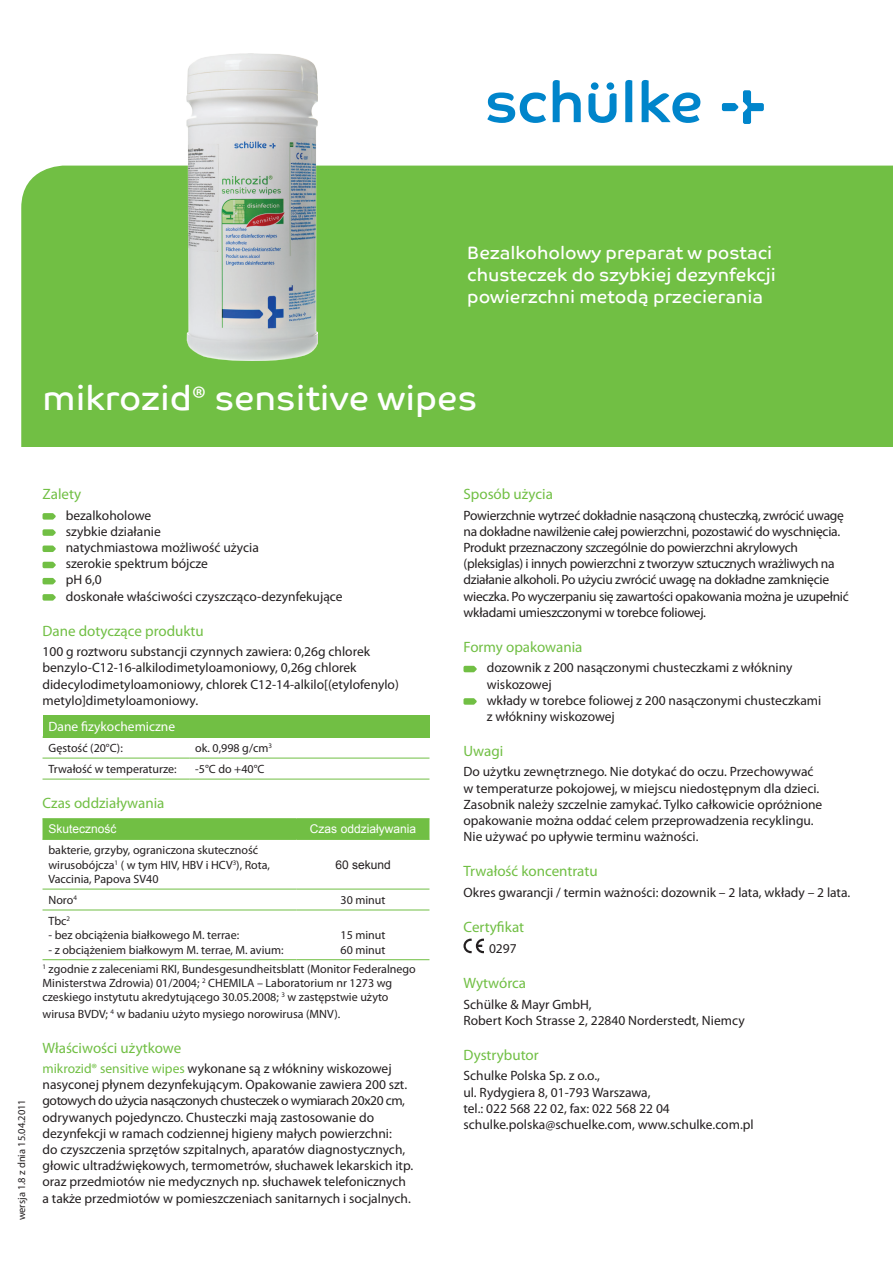
<style>
.page{position:relative;width:893px;height:1263px;background:#fff}
.page>*{position:absolute;margin:0;border:0;box-sizing:border-box;transform-origin:0 0}
.t1{font:34.5px "Co Text";color:#fff}
.t2{font:18px/21.6px "Co Text";color:#fff}
.t3{font:15px "Myriad Pro";color:#71bf44}
.t4{font:13.5px/16.2px "Myriad Pro";color:#231f20}
.t5{font:13.5px/16.2px "Myriad Pro";letter-spacing:-.02em;color:#231f20}
.t6{font:13.5px "Myriad Pro";color:#fff}
.t7{font:12px/14.4px "Myriad Pro";color:#231f20}
.t8{font:12px "Arial";color:#fff}
.t9{font:12px "Arial";color:#231f20}
.t10{font:10.5px "Myriad Pro";color:#231f20}
.s1{font-family:"Myriad Pro"}
.s2{color:#71bf44}
</style>
<div class="page">
<div style="left:21px;top:166px;width:872px;height:281px;background:#71bf44"></div>
<svg style="left:588px;top:82px;width:29px;height:41px"></svg>
<svg style="left:487px;top:92px;width:59px;height:31px"></svg>
<svg style="left:553px;top:80px;width:28px;height:42px"></svg>
<svg style="left:625px;top:80px;width:7px;height:42px"></svg>
<svg style="left:642px;top:80px;width:58px;height:43px"></svg>
<svg style="left:722px;top:90px;width:42px;height:34px"></svg>
<svg style="left:43px;top:513px;width:13px;height:7px"></svg>
<svg style="left:43px;top:529px;width:13px;height:7px"></svg>
<svg style="left:43px;top:545px;width:13px;height:7px"></svg>
<svg style="left:43px;top:562px;width:13px;height:6px"></svg>
<svg style="left:43px;top:578px;width:13px;height:6px"></svg>
<svg style="left:43px;top:594px;width:13px;height:7px"></svg>
<div style="left:43px;top:715px;width:386px;height:22px;background:#71bf44"></div>
<hr style="left:43px;top:737px;width:146px;height:1px;background:#71bf44">
<hr style="left:189px;top:737px;width:240px;height:1px;background:#71bf44">
<hr style="left:43px;top:758px;width:146px;height:1px;background:#71bf44">
<hr style="left:189px;top:758px;width:240px;height:1px;background:#71bf44">
<hr style="left:43px;top:779px;width:146px;height:1px;background:#71bf44">
<hr style="left:189px;top:779px;width:240px;height:1px;background:#71bf44">
<div style="left:43px;top:819px;width:386px;height:20px;background:#71bf44"></div>
<hr style="left:43px;top:818px;width:254px;height:1px;background:#71bf44">
<hr style="left:297px;top:818px;width:132px;height:1px;background:#71bf44">
<hr style="left:43px;top:839px;width:254px;height:1px;background:#71bf44">
<hr style="left:297px;top:839px;width:132px;height:1px;background:#71bf44">
<hr style="left:43px;top:889px;width:254px;height:1px;background:#71bf44">
<hr style="left:297px;top:889px;width:132px;height:1px;background:#71bf44">
<hr style="left:43px;top:910px;width:254px;height:1px;background:#71bf44">
<hr style="left:297px;top:910px;width:132px;height:1px;background:#71bf44">
<hr style="left:43px;top:959px;width:254px;height:1px;background:#71bf44">
<hr style="left:297px;top:959px;width:132px;height:1px;background:#71bf44">
<svg style="left:463px;top:666px;width:14px;height:6px"></svg>
<svg style="left:463px;top:698px;width:14px;height:7px"></svg>
<svg style="left:463px;top:938px;width:21px;height:15px"></svg>
<img style="left:186px;top:53px;width:132px;height:308px">
<h2 class="t2" style="left:467px;top:242px;width:310px">Bezalkoholowy preparat w postaci chusteczek do szybkiej dezynfekcji powierzchni metodą przecierania</h2>
<h1 class="t1" style="left:43px;top:378px;width:436px">mikrozid<span class="s1">®</span> sensitive wipes</h1>
<p class="t10" style="left:16px;top:1220px;width:123px;rotate:-90deg">wersja 1.8 z dnia 15.04.2011</p>
<p class="t3" style="left:43px;top:486px;width:40px">Zalety</p>
<p class="t4" style="left:66px;top:507px;width:278px">bezalkoholowe<br>szybkie działanie<br>natychmiastowa możliwość użycia<br>szerokie spektrum bójcze<br>pH 6,0<br>doskonałe właściwości czyszcząco-dezynfekujące</p>
<p class="t3" style="left:43px;top:622px;width:163px">Dane dotyczące produktu</p>
<p class="t4" style="left:43px;top:644px;width:358px">100 g roztworu substancji czynnych zawiera: 0,26g chlorek benzylo-C12-16-alkilodimetyloamoniowy, 0,26g chlorek didecylodimetyloamoniowy, chlorek C12-14-alkilo[(etylofenylo) metylo]dimetyloamoniowy.</p>
<p class="t6" style="left:49px;top:719px;width:128px">Dane fizykochemiczne</p>
<p class="t7" style="left:49px;top:741px;width:76px">Gęstość (20°C):</p>
<p class="t7" style="left:195px;top:741px;width:78px">ok. 0,998 g/cm<sup>3</sup></p>
<p class="t7" style="left:49px;top:762px;width:130px">Trwałość w temperaturze:</p>
<p class="t7" style="left:195px;top:762px;width:71px">-5°C do +40°C</p>
<p class="t3" style="left:43px;top:795px;width:123px">Czas oddziaływania</p>
<p class="t8" style="left:48px;top:821px;width:70px">Skuteczność</p>
<p class="t8" style="left:310px;top:821px;width:108px">Czas oddziaływania</p>
<p class="t7" style="left:48px;top:843px;width:223px">bakterie, grzyby, ograniczona skuteczność wirusobójcza<sup>1</sup> ( w tym HIV, HBV i HCV<sup>3</sup>), Rota,<br>Vaccinia, Papova SV40</p>
<p class="t9" style="left:335px;top:856px;width:57px">60 sekund</p>
<p class="t7" style="left:48px;top:893px;width:30px">Noro<sup>4</sup></p>
<p class="t7" style="left:341px;top:893px;width:46px">30 minut</p>
<p class="t7" style="left:48px;top:914px;width:23px">Tbc<sup>2</sup></p>
<p class="t7" style="left:48px;top:928px;width:192px">- bez obciążenia białkowego M. terrae:</p>
<p class="t7" style="left:48px;top:943px;width:237px">- z obciążeniem białkowym M. terrae, M. avium:</p>
<p class="t7" style="left:341px;top:928px;width:46px">15 minut<br>60 minut</p>
<p class="t7" style="left:43px;top:961px;width:375px"><sup>1</sup> zgodnie z zaleceniami RKI, Bundesgesundheitsblatt (Monitor Federalnego<br>Ministerstwa Zdrowia) 01/2004; <sup>2</sup> CHEMILA – Laboratorium nr 1273 wg czeskiego instytutu akredytującego 30.05.2008; <sup>3</sup> w zastępstwie użyto</p>
<p class="t7" style="left:43px;top:1006px;width:299px">wirusa BVDV; <sup>4</sup> w badaniu użyto mysiego norowirusa (MNV).</p>
<p class="t3" style="left:43px;top:1039px;width:140px">Właściwości użytkowe</p>
<p class="t4" style="left:43px;top:1061px;width:372px"><span class="s2">mikrozid® sensitive wipes</span> wykonane są z włókniny wiskozowej nasyconej płynem dezynfekującym. Opakowanie zawiera 200 szt. gotowych do użycia nasączonych chusteczek o wymiarach 20x20 cm, odrywanych pojedynczo. Chusteczki mają zastosowanie do dezynfekcji w ramach codziennej higieny małych powierzchni:<br>do czyszczenia sprzętów szpitalnych, aparatów diagnostycznych, głowic ultradźwiękowych, termometrów, słuchawek lekarskich itp. oraz przedmiotów nie medycznych np. słuchawek telefonicznych a także przedmiotów w pomieszczeniach sanitarnych i socjalnych.</p>
<p class="t3" style="left:463px;top:486px;width:91px">Sposób użycia</p>
<p class="t5" style="left:463px;top:507px;width:387px">Powierzchnie wytrzeć dokładnie nasączoną chusteczką, zwrócić uwagę na dokładne nawilżenie całej powierzchni, pozostawić do wyschnięcia.<br>Produkt przeznaczony szczególnie do powierzchni akrylowych (pleksiglas) i innych powierzchni z tworzyw sztucznych wrażliwych na działanie alkoholi. Po użyciu zwrócić uwagę na dokładne zamknięcie wieczka. Po wyczerpaniu się zawartości opakowania można je uzupełnić wkładami umieszczonymi w torebce foliowej.</p>
<p class="t3" style="left:463px;top:639px;width:121px">Formy opakowania</p>
<p class="t4" style="left:487px;top:660px;width:336px">dozownik z 200 nasączonymi chusteczkami z włókniny wiskozowej<br>wkłady w torebce foliowej z 200 nasączonymi chusteczkami z włókniny wiskozowej</p>
<p class="t3" style="left:463px;top:743px;width:41px">Uwagi</p>
<p class="t4" style="left:463px;top:764px;width:360px">Do użytku zewnętrznego. Nie dotykać do oczu. Przechowywać w temperaturze pokojowej, w miejscu niedostępnym dla dzieci.<br>Zasobnik należy szczelnie zamykać. Tylko całkowicie opróżnione opakowanie można oddać celem przeprowadzenia recyklingu.<br>Nie używać po upływie terminu ważności.</p>
<p class="t3" style="left:463px;top:863px;width:136px">Trwałość koncentratu</p>
<p class="t4" style="left:463px;top:884px;width:388px">Okres gwarancji / termin ważności: dozownik – 2 lata, wkłady – 2 lata.</p>
<p class="t3" style="left:463px;top:918px;width:62px">Certyfikat</p>
<p class="t4" style="left:489px;top:941px;width:29px">0297</p>
<p class="t3" style="left:463px;top:975px;width:64px">Wytwórca</p>
<p class="t4" style="left:463px;top:996px;width:283px">Schülke &amp; Mayr GmbH,<br>Robert Koch Strasse 2, 22840 Norderstedt, Niemcy</p>
<p class="t3" style="left:463px;top:1047px;width:77px">Dystrybutor</p>
<p class="t4" style="left:463px;top:1068px;width:292px">Schulke Polska Sp. z o.o.,<br>ul. Rydygiera 8, 01-793 Warszawa,<br>tel.: 022 568 22 02, fax: 022 568 22 04 schulke.polska@schuelke.com, www.schulke.com.pl</p>
</div>
